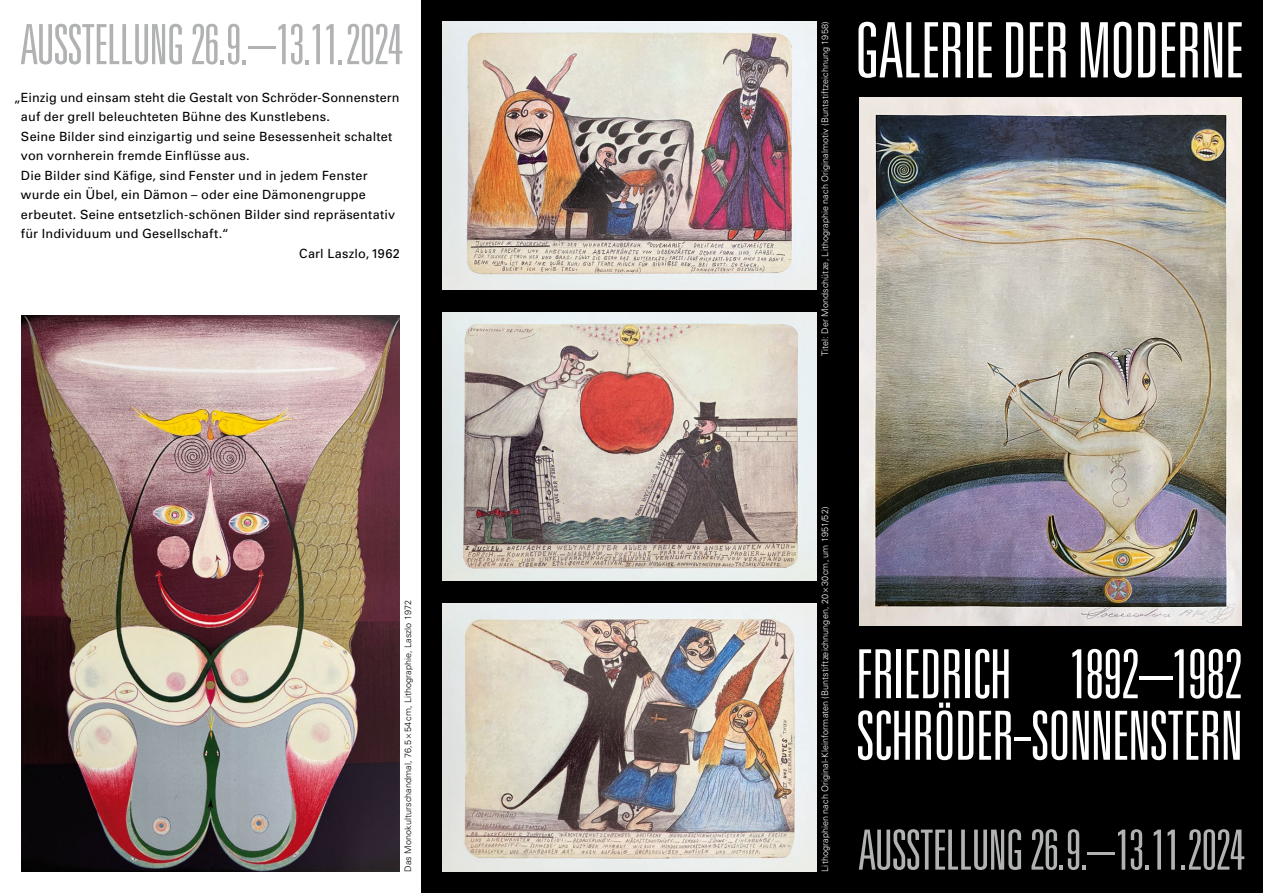
<style>
.page{position:relative;width:1263px;height:893px;background:#fff}
.page>*{position:absolute;margin:0;border:0;box-sizing:border-box;transform-origin:0 0}
.t1{font:300 ultra-condensed 76.5px "Univers";letter-spacing:-.02em;color:#fff}
.t2{font:300 ultra-condensed 67.8px/61.5px "Univers";letter-spacing:-.02em;color:#fff}
.t3{font:300 ultra-condensed 55.5px "Univers";letter-spacing:-.025em;color:#b1b2b3}
.t4{font:12.6px "Univers";letter-spacing:.015em;color:#000}
.t5{font:300 9px "Univers";letter-spacing:.01em;color:#fff}
.t6{font:300 9px "Univers";letter-spacing:.01em;color:#000}
</style>
<div class="page">
<div style="left:421px;top:0;width:842px;height:893px;background:#000"></div>
<img style="left:859px;top:98px;width:383px;height:527px">
<img style="left:442px;top:21px;width:374px;height:268px">
<img style="left:442px;top:313px;width:374px;height:267px">
<img style="left:21px;top:316px;width:379px;height:556px">
<img style="left:442px;top:604px;width:374px;height:268px">
<h3 class="t3" style="left:20px;top:16px;width:385px">AUSSTELLUNG 26. 9. –13.11. 2024</h3>
<p class="t4" style="left:14px;top:89px;width:387px">„Einzig und einsam steht die Gestalt von Schröder-Sonnenstern</p>
<p class="t4" style="left:21px;top:109px;width:310px">auf der grell beleuchteten Bühne des Kunstlebens.</p>
<p class="t4" style="left:21px;top:128px;width:373px">Seine Bilder sind einzigartig und seine Besessenheit schaltet</p>
<p class="t4" style="left:21px;top:148px;width:230px">von vornherein fremde Einflüsse aus.</p>
<p class="t4" style="left:21px;top:167px;width:348px">Die Bilder sind Käfige, sind Fenster und in jedem Fenster</p>
<p class="t4" style="left:21px;top:187px;width:346px">wurde ein Übel, ein Dämon – oder eine Dämonengruppe</p>
<p class="t4" style="left:21px;top:206px;width:376px">erbeutet. Seine entsetzlich-schönen Bilder sind repräsentativ</p>
<p class="t4" style="left:21px;top:226px;width:209px">für Individuum und Gesellschaft.“</p>
<p class="t4" style="left:299px;top:245px;width:102px">Carl Laszlo,1962</p>
<p class="t6" style="left:403px;top:872px;width:273px;rotate:-90deg">Das Monokulturschandmal, 76,5×54cm, Lithographie, Laszlo 1972</p>
<p class="t5" style="left:819px;top:356px;width:336px;rotate:-90deg">Titel: Der Mondschütze, Lithographie nach Originalmotiv (Buntstiftzeichnung 1958)</p>
<h1 class="t1" style="left:854px;top:10px;width:391px">GALERIE DER MODERNE</h1>
<p class="t5" style="left:819px;top:872px;width:366px;rotate:-90deg">Lithographien nach Original-Kleinformaten (Buntstiftzeichnungen, 20×30cm, um 1951/52)</p>
<h2 class="t2" style="left:856px;top:642px;width:389px">FRIEDRICH 1892–1982<br>SCHRÖDER--SONNENSTERN</h2>
<h3 class="t3" style="left:858px;top:821px;width:388px">AUSSTELLUNG 26. 9. –13.11. 2024</h3>
</div>
